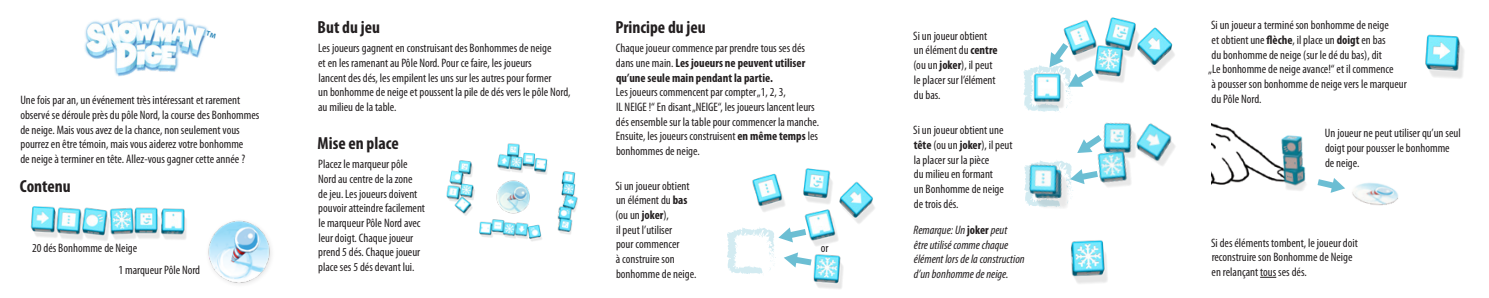
<style>
.page{position:relative;width:1489px;height:298px;background:#fff}
.page>*{position:absolute;margin:0;border:0;box-sizing:border-box;transform-origin:0 0}
.Heading_1{font:700 condensed 17.5px "Myriad Pro";color:#231f20}
.Paragraph{font:condensed 12.25px/14.7px "Myriad Pro";color:#231f20}
.Paragraph-2{font:700 condensed 12.25px/14.7px "Myriad Pro";color:#231f20;text-align:justify}
.Paragraph-3{font:italic condensed 12.25px/14.7px "Myriad Pro";color:#231f20}
.s1{font-weight:400}
.s2{font-weight:700}
.s3{font-weight:700;font-style:normal}
</style>
<div class="page">
<img style="left:1425px;top:34px;width:39px;height:45px">
<img style="left:1211px;top:123px;width:63px;height:62px">
<img style="left:1274px;top:135px;width:124px;height:71px">
<img style="left:1071px;top:240px;width:37px;height:44px">
<img style="left:1063px;top:17px;width:112px;height:66px">
<svg style="left:1023px;top:43px;width:70px;height:69px"></svg>
<img style="left:1082px;top:104px;width:93px;height:83px">
<svg style="left:1024px;top:159px;width:73px;height:49px"></svg>
<svg style="left:1077px;top:135px;width:24px;height:18px"></svg>
<img style="left:752px;top:168px;width:123px;height:56px">
<img style="left:804px;top:208px;width:38px;height:38px">
<img style="left:811px;top:254px;width:32px;height:35px">
<svg style="left:727px;top:226px;width:84px;height:48px"></svg>
<img style="left:446px;top:143px;width:132px;height:98px">
<img style="left:30px;top:206px;width:156px;height:35px">
<img style="left:208px;top:220px;width:62px;height:63px">
<img style="left:84px;top:17px;width:124px;height:60px">
<svg style="left:1260px;top:277px;width:16px;height:1px"></svg>
<svg style="left:206px;top:31px;width:2px;height:7px"></svg>
<p class="Paragraph" style="left:20px;top:93px;width:241px">Une fois par an, un événement très intéressant et rarement observé se déroule près du pôle Nord, la course des Bonhommes de neige. Mais vous avez de la chance, non seulement vous pourrez en être témoin, mais vous aiderez votre bonhomme<br>de neige à terminer en tête. Allez-vous gagner cette année ?</p>
<p class="Heading_1" style="left:20px;top:175px;width:52px">Contenu</p>
<p class="Paragraph" style="left:32px;top:241px;width:107px">20 dés Bonhomme de Neige</p>
<p class="Paragraph" style="left:118px;top:263px;width:83px">1 marqueur Pôle Nord</p>
<p class="Heading_1" style="left:317px;top:16px;width:64px">But du jeu</p>
<p class="Paragraph" style="left:318px;top:41px;width:254px">Les joueurs gagnent en construisant des Bonhommes de neige<br>et en les ramenant au Pôle Nord. Pour ce faire, les joueurs<br>lancent des dés, les empilent les uns sur les autres pour former<br>un bonhomme de neige et poussent la pile de dés vers le pôle Nord, au milieu de la table.</p>
<p class="Heading_1" style="left:317px;top:132px;width:83px">Mise en place</p>
<p class="Paragraph" style="left:318px;top:156px;width:108px">Placez le marqueur pôle<br>Nord au centre de la zone<br>de jeu. Les joueurs doivent pouvoir atteindre facilement le marqueur Pôle Nord avec leur doigt. Chaque joueur prend 5 dés. Chaque joueur place ses 5 dés devant lui.</p>
<p class="Heading_1" style="left:615px;top:16px;width:92px">Principe du jeu</p>
<p class="Paragraph-2" style="left:616px;top:40px;width:191px"><span class="s1">Chaque joueur commence par prendre tous ses dés dans une main.</span> Les joueurs ne peuvent utiliser qu’une seule main pendant la partie.</p>
<p class="Paragraph" style="left:616px;top:85px;width:205px">Les joueurs commencent par compter „1, 2, 3,<br>IL NEIGE !“ En disant „NEIGE“, les joueurs lancent leurs dés ensemble sur la table pour commencer la manche.</p>
<p class="Paragraph" style="left:616px;top:129px;width:203px">Ensuite, les joueurs construisent <span class="s2">en même temps</span> les bonhommes de neige.</p>
<p class="Paragraph" style="left:615px;top:178px;width:82px">Si un joueur obtient un élément du <span class="s2">bas </span>(ou un <span class="s2">joker</span>),<br>il peut l’utiliser<br>pour commencer<br>à construire son bonhomme de neige.</p>
<p class="Paragraph" style="left:820px;top:240px;width:9px">or</p>
<p class="Paragraph" style="left:913px;top:28px;width:86px">Si un joueur obtient un élément du <span class="s2">centre </span>(ou un <span class="s2">joker</span>), il peut le placer sur l’élément du bas.</p>
<p class="Paragraph" style="left:913px;top:122px;width:101px">Si un joueur obtient une <span class="s2">tête</span> (ou un <span class="s2">joker</span>), il peut la placer sur la pièce<br>du milieu en formant<br>un Bonhomme de neige de trois dés.</p>
<p class="Paragraph-3" style="left:913px;top:222px;width:113px">Remarque: Un <span class="s3">joker</span> peut<br>être utilisé comme chaque élément lors de la construction d’un bonhomme de neige.</p>
<p class="Paragraph" style="left:1208px;top:17px;width:200px">Si un joueur a terminé son bonhomme de neige<br>et obtient une <span class="s2">flèche</span>, il place un <span class="s2">doigt</span> en bas<br>du bonhomme de neige (sur le dé du bas), dit<br>„Le bonhomme de neige avance!“ et il commence<br>à pousser son bonhomme de neige vers le marqueur du Pôle Nord.</p>
<p class="Paragraph" style="left:1324px;top:126px;width:137px">Un joueur ne peut utiliser qu’un seul doigt pour pousser le bonhomme de neige.</p>
<p class="Paragraph" style="left:1210px;top:235px;width:148px">Si des éléments tombent, le joueur doit reconstruire son Bonhomme de Neige en relançant tous ses dés.</p>
</div>
